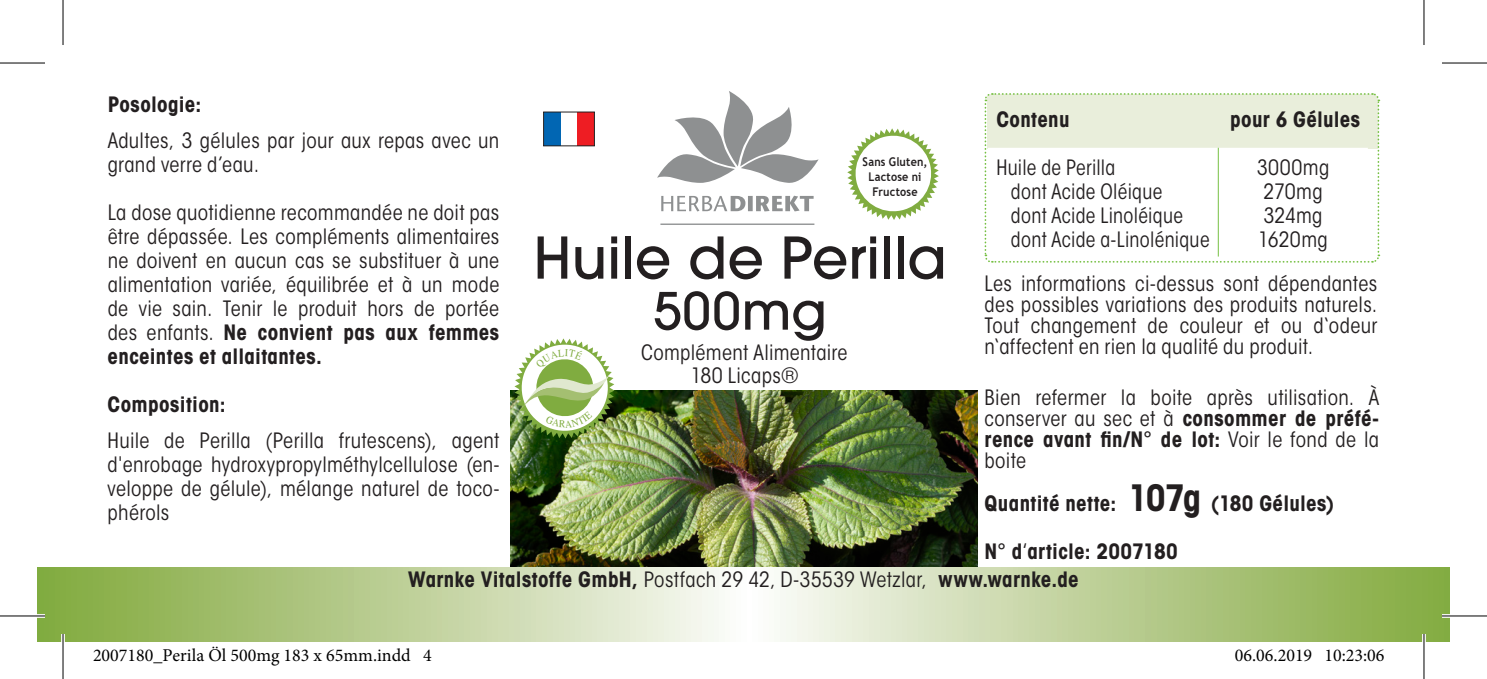
<style>
.page{position:relative;width:1487px;height:679px;background:#fff}
.page>*{position:absolute;margin:0;border:0;box-sizing:border-box;transform-origin:0 0}
.t1{font:500 57px "ITC Avant Garde Got";color:#231f20}
.t2{font:500 51px "ITC Avant Garde Got";letter-spacing:.02em;color:#231f20}
.t3{font:21px/24px "ITC Avant Garde Got Cd Boo";letter-spacing:.015em;color:#231f20;text-align:justify}
.t4{font:700 21px/24px "ITC Avant Garde Got Cd";letter-spacing:.015em;color:#231f20}
.t5{font:21px/24px "ITC Avant Garde Got Cd Boo";letter-spacing:.015em;color:#231f20;scale:.96 1}
.t6{font:18px "Minion Pro";color:#000}
.t7{font:700 12px/15px "Trebuchet MS";letter-spacing:.02em;color:#231f20;text-align:center;scale:.9 1}
.s1{font-family:"ITC Avant Garde Got Cd Boo";font-weight:400}
.s2{font-family:"Frutiger LT Pro";font-weight:300;font-stretch:condensed}
.s3{font-family:"ITC Avant Garde Got Cd";font-weight:700}
.s4{font-size:36px}
</style>
<div class="page">
<img style="left:510px;top:390px;width:468px;height:176px">
<svg style="left:37px;top:567px;width:1412px;height:74px;background:#bdd098"></svg>
<svg style="left:657px;top:91px;width:161px;height:92px"></svg>
<svg style="left:661px;top:196px;width:152px;height:15px"></svg>
<hr style="left:660px;top:223px;width:154px;height:2px;background:#8e9091">
<div style="left:543px;top:112px;width:17px;height:34px;background:#0166b3"></div>
<div style="left:577px;top:112px;width:17px;height:34px;background:#ee1d23"></div>
<div style="left:543px;top:112px;width:51px;height:34px;border:1px solid #231f20"></div>
<svg style="left:847px;top:128px;width:92px;height:92px"></svg>
<svg style="left:984px;top:93px;width:396px;height:170px"></svg>
<svg style="left:988px;top:148px;width:380px;height:108px"></svg>
<hr style="left:1217px;top:148px;width:2px;height:108px;background:#76c043">
<svg style="left:0;top:614px;width:45px;height:4px"></svg>
<svg style="left:1442px;top:614px;width:45px;height:4px"></svg>
<svg style="left:61px;top:634px;width:4px;height:8px"></svg>
<svg style="left:1424px;top:0;width:1px;height:45px"></svg>
<svg style="left:1422px;top:634px;width:4px;height:45px"></svg>
<hr style="left:0;top:62px;width:45px;height:2px;background:#000">
<hr style="left:1442px;top:62px;width:45px;height:2px;background:#000">
<hr style="left:0;top:615px;width:45px;height:1px;background:#000">
<hr style="left:1442px;top:615px;width:45px;height:1px;background:#000">
<hr style="left:62px;top:0;width:2px;height:45px;background:#000">
<hr style="left:62px;top:634px;width:2px;height:45px;background:#000">
<hr style="left:1423px;top:0;width:1px;height:45px;background:#000">
<hr style="left:1423px;top:634px;width:1px;height:45px;background:#000">
<div style="left:102px;top:649px;width:8px;height:13px;border:1px solid #fff;border-radius:50%"></div>
<div style="left:103px;top:649px;width:6px;height:12px;border:1px solid #fff;border-radius:50%"></div>
<div style="left:110px;top:649px;width:9px;height:13px;border:1px solid #fff;border-radius:50%"></div>
<div style="left:112px;top:649px;width:5px;height:12px;border:1px solid #fff;border-radius:50%"></div>
<div style="left:145px;top:649px;width:8px;height:13px;border:1px solid #fff;border-radius:50%"></div>
<div style="left:146px;top:649px;width:6px;height:12px;border:1px solid #fff;border-radius:50%"></div>
<div style="left:239px;top:649px;width:9px;height:13px;border:1px solid #fff;border-radius:50%"></div>
<div style="left:241px;top:649px;width:5px;height:12px;border:1px solid #fff;border-radius:50%"></div>
<div style="left:248px;top:649px;width:8px;height:13px;border:1px solid #fff;border-radius:50%"></div>
<div style="left:249px;top:649px;width:6px;height:12px;border:1px solid #fff;border-radius:50%"></div>
<div style="left:1235px;top:649px;width:8px;height:13px;border:1px solid #fff;border-radius:50%"></div>
<div style="left:1236px;top:649px;width:6px;height:12px;border:1px solid #fff;border-radius:50%"></div>
<div style="left:1256px;top:649px;width:9px;height:13px;border:1px solid #fff;border-radius:50%"></div>
<div style="left:1258px;top:649px;width:5px;height:12px;border:1px solid #fff;border-radius:50%"></div>
<div style="left:1286px;top:649px;width:9px;height:13px;border:1px solid #fff;border-radius:50%"></div>
<div style="left:1288px;top:649px;width:5px;height:12px;border:1px solid #fff;border-radius:50%"></div>
<div style="left:1333px;top:649px;width:8px;height:13px;border:1px solid #fff;border-radius:50%"></div>
<div style="left:1334px;top:649px;width:6px;height:12px;border:1px solid #fff;border-radius:50%"></div>
<div style="left:1367px;top:649px;width:9px;height:13px;border:1px solid #fff;border-radius:50%"></div>
<div style="left:1369px;top:649px;width:5px;height:12px;border:1px solid #fff;border-radius:50%"></div>
<svg style="left:514px;top:338px;width:100px;height:100px"></svg>
<p class="t4" style="left:108px;top:92px;width:95px">Posologie:</p>
<p class="t3" style="left:108px;top:128px;width:393px">Adultes, 3 gélules par jour aux repas avec un grand verre d’eau.</p>
<p class="t3" style="left:108px;top:200px;width:393px">La dose quotidienne recommandée ne doit pas être dépassée. Les compléments alimentaires ne doivent en aucun cas se substituer à une alimentation variée, équilibrée et à un mode de vie sain. Tenir le produit hors de portée</p>
<p class="t4" style="left:108px;top:320px;width:393px"><span class="s1">des enfants.</span> Ne convient pas aux femmes enceintes et allaitantes.</p>
<p class="t4" style="left:108px;top:392px;width:120px">Composition:</p>
<p class="t3" style="left:108px;top:428px;width:393px">Huile de Perilla (Perilla frutescens), agent d<span class="s2">'</span>enrobage hydroxypropylméthylcellulose (en&shy;veloppe de gélule), mélange naturel de toco&shy;phérols</p>
<p class="t7" style="left:862px;top:154px;width:73px">Sans Gluten,<br>Lactose ni<br>Fructose</p>
<h1 class="t1" style="left:533px;top:222px;width:415px">Huile de Perilla</h1>
<h2 class="t2" style="left:653px;top:279px;width:175px">500mg</h2>
<p class="t3" style="left:641px;top:341px;width:208px;line-height:23.1px;text-align:center">Complément Alimentaire<br>180 Licaps®</p>
<p class="t4" style="left:996px;top:107px;width:75px">Contenu</p>
<p class="t4" style="left:1230px;top:107px;width:131px">pour 6 Gélules</p>
<p class="t5" style="left:1011px;top:155px;width:208px;text-indent:-15px">Huile de Perilla<br>dont Acide Oléique<br>dont Acide Linoléique dont Acide α-Linolénique</p>
<p class="t3" style="left:1256px;top:155px;width:74px;text-align:left">3000mg<br>270mg<br>324mg<br>1620mg</p>
<p class="t3" style="left:984px;top:273px;width:394px;line-height:21px">Les informations ci-dessus sont dépendantes des possibles variations des produits naturels.<br>Tout changement de couleur et ou d‘odeur n‘affectent en rien la qualité du produit.</p>
<p class="t3" style="left:984px;top:387px;width:396px;line-height:21px">Bien refermer la boite après utilisation. À conserver au sec et à <span class="s3">consommer de préfé-</span></p>
<p class="t4" style="left:984px;top:427px;width:396px">rence avant fin/N° de lot: <span class="s1">Voir le fond de la</span></p>
<p class="t3" style="left:984px;top:448px;width:43px">boite</p>
<p class="t4" style="left:984px;top:491px;width:351px">Quantité nette: <span class="s4">107g</span> (180 Gélules)</p>
<p class="t4" style="left:984px;top:539px;width:195px">N° d<span class="s2">‘</span>article: 2007180</p>
<p class="t4" style="left:408px;top:567px;width:672px">Warnke Vitalstoffe GmbH, <span class="s1">Postfach 29 42, D-35539 Wetzlar,</span> www.warnke.de</p>
<p class="t6" style="left:93px;top:643px;width:340px">2007180_Perila Öl 500mg 183 x 65mm.indd 4</p>
<p class="t6" style="left:1235px;top:643px;width:151px">06.06.2019 10:23:06</p>
</div>
